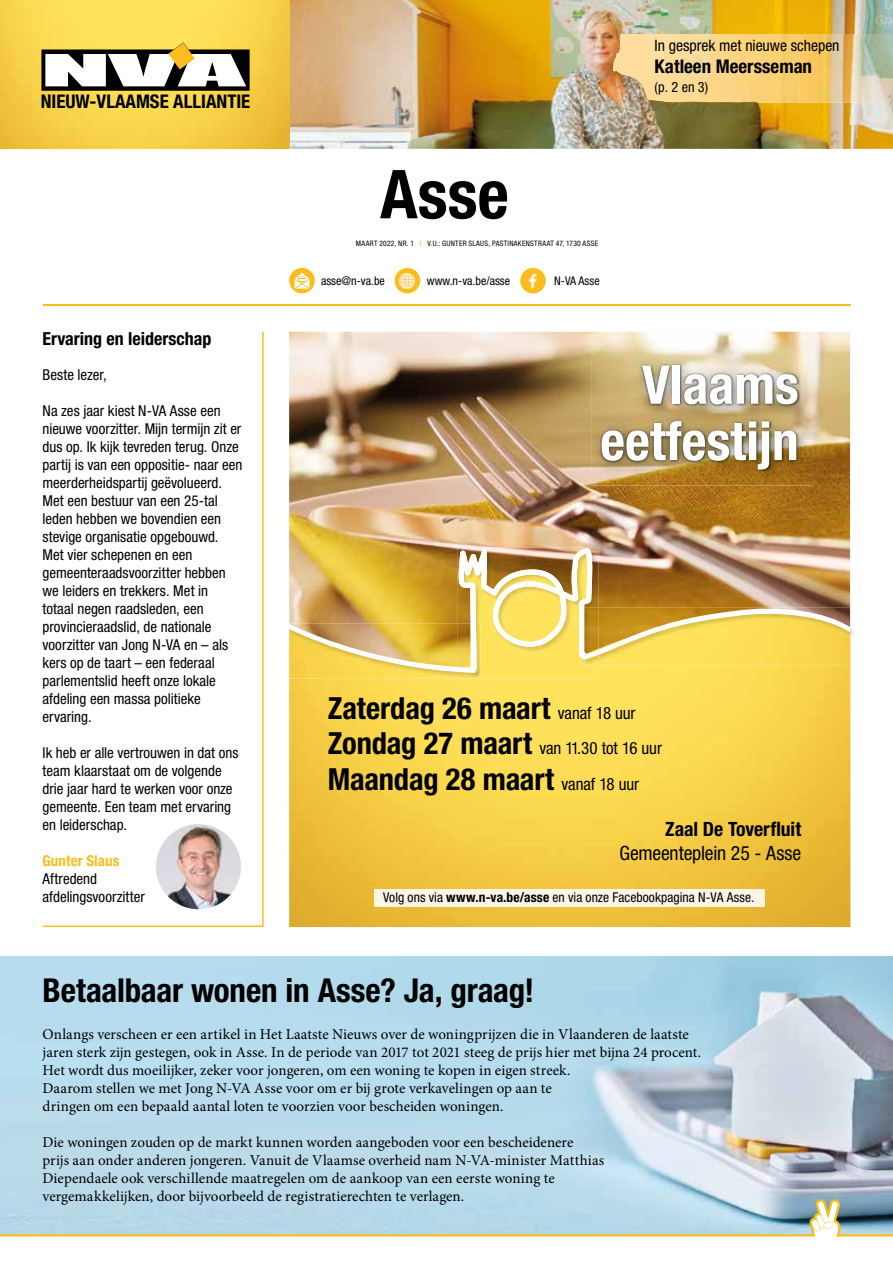
<style>
.page{position:relative;width:893px;height:1263px;background:#fff}
.page>*{position:absolute;margin:0;border:0;box-sizing:border-box;transform-origin:0 0}
.t1{font:700 condensed 67.5px "Helvetica Neue LT Std";color:#000}
.t2{font:700 condensed 53.7px/56.4px "Helvetica Neue LT Std";color:#fff;text-align:right}
.t3{font:700 condensed 33px "Helvetica Neue LT Std";letter-spacing:-.005em;color:#000}
.t4{font:700 condensed 30.45px "Helvetica Neue LT Std";letter-spacing:-.005em;color:#000}
.t5{font:condensed 19.65px "Helvetica Neue LT Std";letter-spacing:-.01em;color:#000}
.t6{font:700 condensed 19.65px "Helvetica Neue LT Std";letter-spacing:-.005em;color:#000}
.t7{font:700 condensed 18.9px "Helvetica Neue LT Std";color:#000}
.t8{font:700 condensed 18px "Helvetica Neue LT Std";color:#000}
.t9{font:condensed 16.95px "Helvetica Neue LT Std";letter-spacing:-.01em;color:#000}
.t10{font:condensed 15.75px "Helvetica Neue LT Std";letter-spacing:-.005em;color:#000}
.t11{font:15px/18px "Minion Pro";color:#000}
.t12{font:condensed 15px/18px "Helvetica Neue LT Std";color:#000}
.t13{font:700 condensed 15px "Helvetica Neue LT Std";letter-spacing:.005em;color:#fbbd1b}
.t14{font:condensed 14.1px "Helvetica Neue LT Std";color:#000}
.t15{font:condensed 13.5px "Helvetica Neue LT Std";letter-spacing:.005em;color:#000}
.t16{font:condensed 12px "Helvetica Neue LT Std";color:#000}
.t17{font:condensed 7.5px "Helvetica Neue LT Std";letter-spacing:.035em;color:#000}
.s1{font-family:"Minion Pro";font-stretch:normal;color:#fbbd1b}
.s2{font-weight:400;font-size:16.95px}
.s3{font-weight:700;font-size:30.45px}
.s4{font-weight:700}
</style>
<div class="page">
<img style="left:0;top:957px;width:893px;height:242px">
<svg style="left:43px;top:332px;width:221px;height:595px"></svg>
<img style="left:156px;top:824px;width:85px;height:85px;border-radius:43px">
<img style="left:289px;top:0;width:604px;height:149px">
<img style="left:613px;top:34px;width:280px;height:69px">
<img style="left:289px;top:332px;width:561px;height:216px">
<img style="left:289px;top:673px;width:561px;height:254px">
<img style="left:458px;top:673px;width:140px;height:6px">
<img style="left:850px;top:608px;width:4px;height:57px">
<img style="left:289px;top:673px;width:169px;height:5px">
<img style="left:289px;top:548px;width:561px;height:125px">
<img style="left:592px;top:356px;width:221px;height:129px">
<img style="left:599px;top:364px;width:201px;height:108px">
<div style="left:375px;top:889px;width:390px;height:17px;background:#fdf6e6"></div>
<hr style="left:43px;top:305px;width:807px;height:1px;background:#fbbd1b">
<svg style="left:0;top:0;width:289px;height:149px;background:#f7d24a"></svg>
<svg style="left:41px;top:42px;width:209px;height:49px"></svg>
<div style="left:289px;top:268px;width:26px;height:25px;background:#fbbd1b;border-radius:50%"></div>
<svg style="left:295px;top:273px;width:15px;height:16px"></svg>
<div style="left:520px;top:268px;width:26px;height:25px;background:#fbbd1b;border-radius:50%"></div>
<img style="left:524px;top:271px;width:18px;height:18px">
<div style="left:395px;top:268px;width:25px;height:25px;background:#fbbd1b;border-radius:50%"></div>
<img style="left:398px;top:271px;width:19px;height:19px">
<svg style="left:0;top:1199px;width:893px;height:37px;background:#b4d0d7"></svg>
<p class="t7" style="left:41px;top:90px;width:211px">NIEUW-VLAAMSE ALLIANTIE</p>
<p class="t8" style="left:43px;top:327px;width:170px">Ervaring en leiderschap</p>
<p class="t12" style="left:43px;top:365px;width:66px">Beste lezer,</p>
<p class="t12" style="left:43px;top:401px;width:201px">Na zes jaar kiest N-VA Asse een nieuwe voorzitter. Mijn termijn zit er dus op. Ik kijk tevreden terug. Onze partij is van een oppositie- naar een meerderheidspartij geëvolueerd.<br>Met een bestuur van een 25-tal leden hebben we bovendien een stevige organisatie opgebouwd.<br>Met vier schepenen en een gemeenteraadsvoorzitter hebben we leiders en trekkers. Met in totaal negen raadsleden, een provincieraadslid, de nationale voorzitter van Jong N-VA en – als kers op de taart – een federaal parlementslid heeft onze lokale afdeling een massa politieke ervaring.</p>
<p class="t12" style="left:43px;top:743px;width:197px">Ik heb er alle vertrouwen in dat ons team klaarstaat om de volgende drie jaar hard te werken voor onze gemeente. Een team met ervaring en leiderschap.</p>
<p class="t13" style="left:43px;top:851px;width:78px">Gunter Slaus</p>
<p class="t12" style="left:43px;top:869px;width:104px">Aftredend afdelingsvoorzitter</p>
<h1 class="t1" style="left:380px;top:153px;width:130px">Asse</h1>
<p class="t17" style="left:356px;top:239px;width:244px">MAART 2022, NR. 1 <span class="s1">I</span> V.U.: GUNTER SLAUS, PASTINAKENSTRAAT 47, 1730 ASSE</p>
<p class="t16" style="left:321px;top:274px;width:65px">asse@n-va.be</p>
<p class="t16" style="left:427px;top:274px;width:85px">www.n-va.be/asse</p>
<p class="t16" style="left:554px;top:274px;width:47px">N-VA Asse</p>
<p class="t10" style="left:655px;top:36px;width:186px">In gesprek met nieuwe schepen</p>
<p class="t7" style="left:655px;top:55px;width:159px">Katleen Meersseman</p>
<p class="t14" style="left:655px;top:78px;width:55px">(p. 2 en 3)</p>
<h2 class="t2" style="left:600px;top:356px;width:200px">Vlaams eetfestijn</h2>
<h3 class="t4" style="left:328px;top:689px;width:309px">Zaterdag 26 maart <span class="s2">vanaf 18 uur</span></h3>
<p class="t9" style="left:328px;top:738px;width:336px"><span class="s3">Zondag 27 maart</span> van 11.30 tot 16 uur</p>
<h3 class="t4" style="left:328px;top:760px;width:313px">Maandag 28 maart <span class="s2">vanaf 18 uur</span></h3>
<h3 class="t6" style="left:665px;top:817px;width:137px">Zaal De Toverfluit</h3>
<h3 class="t5" style="left:619px;top:841px;width:183px">Gemeenteplein 25 - Asse</h3>
<p class="t15" style="left:383px;top:889px;width:373px">Volg ons via <span class="s4">www.n-va.be/asse</span> en via onze Facebookpagina N-VA Asse.</p>
<h3 class="t3" style="left:43px;top:971px;width:493px">Betaalbaar wonen in Asse? Ja, graag!</h3>
<p class="t11" style="left:43px;top:1025px;width:660px">Onlangs verscheen er een artikel in Het Laatste Nieuws over de woningprijzen die in Vlaanderen de laatste jaren sterk zijn gestegen, ook in Asse. In de periode van 2017 tot 2021 steeg de prijs hier met bijna 24 procent.<br>Het wordt dus moeilijker, zeker voor jongeren, om een woning te kopen in eigen streek.<br>Daarom stellen we met Jong N-VA Asse voor om er bij grote verkavelingen op aan te<br>dringen om een bepaald aantal loten te voorzien voor bescheiden woningen.</p>
<p class="t11" style="left:43px;top:1133px;width:563px">Die woningen zouden op de markt kunnen worden aangeboden voor een bescheidenere<br>prijs aan onder anderen jongeren. Vanuit de Vlaamse overheid nam N-VA-minister Matthias Diependaele ook verschillende maatregelen om de aankoop van een eerste woning te vergemakkelijken, door bijvoorbeeld de registratierechten te verlagen.</p>
</div>
